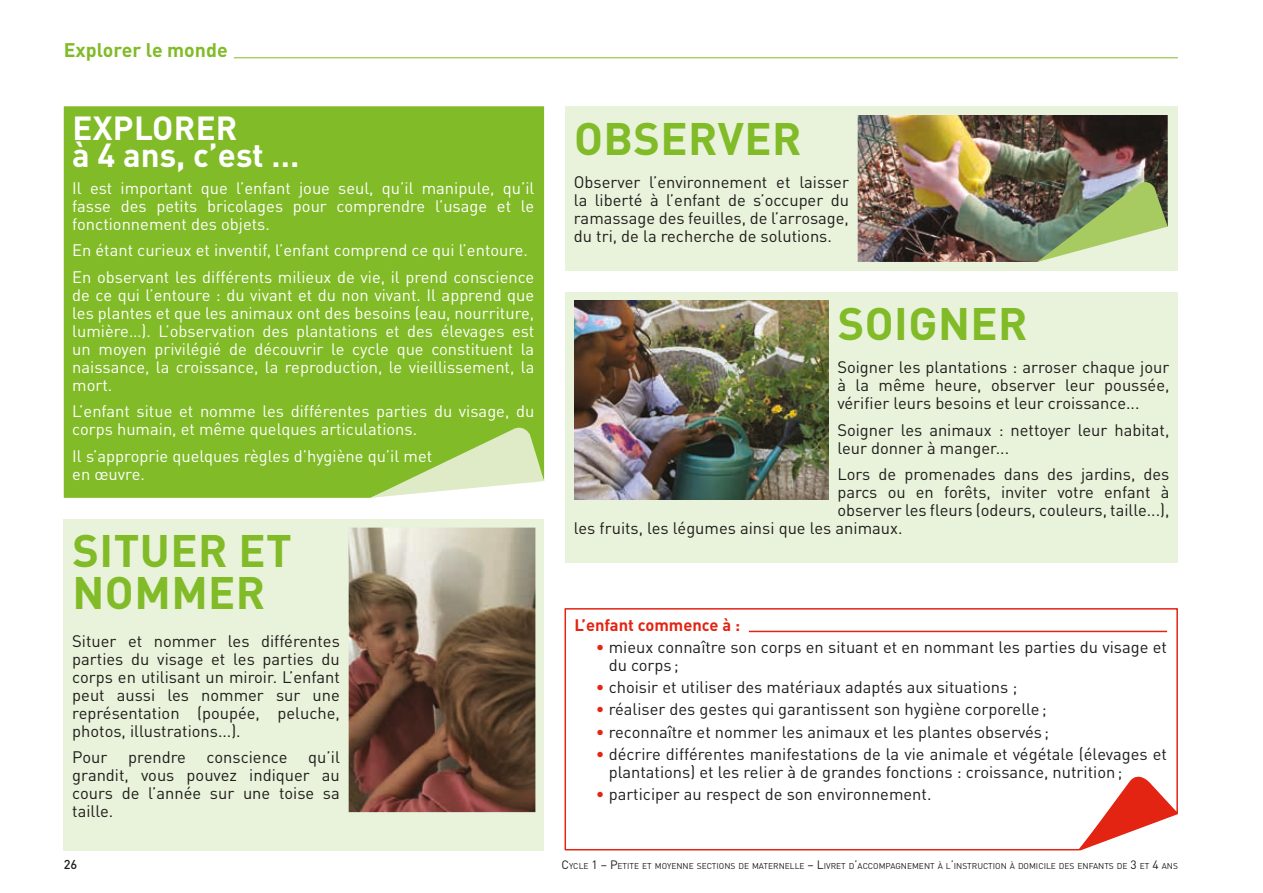
<style>
.page{position:relative;width:1263px;height:893px;background:#fff}
.page>*{position:absolute;margin:0;border:0;box-sizing:border-box;transform-origin:0 0}
.Titre_bloc_verbe{font:700 45px/42px "DINOT";letter-spacing:.01em;color:#81bb27}
.Titre_bloc_age_Blanc{font:700 33px "DINOT";letter-spacing:.01em;color:#fff}
.t1{font:700 19.5px "DINOT";color:#81bb27}
.Txt_normal{font:16.5px/18px "DINOT";color:#1d1d1b;text-align:justify}
.Txt_normal-2{font:16.5px/18px "DINOT";color:#fff;text-align:justify}
.Entete_ENFANT_COMMEN{font:700 16.5px "DINOT";color:#e42413}
.t2{font:500 12.75px "DINOT";color:#1d1d1b}
.t3{font:8.4px "DINOT";color:#1d1d1b}
.s1{color:#e42413}
.s2{font-size:12px}
</style>
<div class="page">
<hr style="left:234px;top:57px;width:944px;height:1px;background:#81bb27">
<div style="left:64px;top:106px;width:480px;height:392px;background:#81bb27"></div>
<div style="left:565px;top:106px;width:613px;height:164px;background:#e9f2da"></div>
<div style="left:64px;top:519px;width:480px;height:331px;background:#e9f2da"></div>
<div style="left:565px;top:292px;width:613px;height:271px;background:#e9f2da"></div>
<img style="left:858px;top:115px;width:310px;height:147px">
<img style="left:574px;top:300px;width:255px;height:200px">
<img style="left:348px;top:528px;width:187px;height:284px">
<img style="left:1037px;top:178px;width:131px;height:84px">
<svg style="left:370px;top:423px;width:174px;height:75px;background:#b4d57e"></svg>
<svg style="left:564px;top:608px;width:614px;height:243px"></svg>
<svg style="left:1076px;top:771px;width:102px;height:80px"></svg>
<p class="t1" style="left:64px;top:38px;width:165px">Explorer le monde</p>
<p class="Titre_bloc_age_Blanc" style="left:72px;top:107px;width:167px">EXPLORER</p>
<p class="Titre_bloc_age_Blanc" style="left:72px;top:134px;width:229px">à 4 ans, c’est …</p>
<p class="Txt_normal-2" style="left:72px;top:178px;width:464px">Il est important que l’enfant joue seul, qu’il manipule, qu’il fasse des petits bricolages pour comprendre l’usage et le fonctionnement des objets.</p>
<p class="Txt_normal-2" style="left:72px;top:241px;width:457px">En étant curieux et inventif, l’enfant comprend ce qui l’entoure.</p>
<p class="Txt_normal-2" style="left:72px;top:267px;width:464px">En observant les différents milieux de vie, il prend conscience de ce qui l’entoure : du vivant et du non vivant. Il apprend que les plantes et que les animaux ont des besoins (eau, nourriture, lumière…). L’observation des plantations et des élevages est un moyen privilégié de découvrir le cycle que constituent la naissance, la croissance, la reproduction, le vieillissement, la mort.</p>
<p class="Txt_normal-2" style="left:72px;top:402px;width:463px">L’enfant situe et nomme les différentes parties du visage, du corps humain, et même quelques articulations.</p>
<p class="Txt_normal-2" style="left:72px;top:446px;width:361px">Il s’approprie quelques règles d’hygiène qu’il met en œuvre.</p>
<p class="Titre_bloc_verbe" style="left:73px;top:529px;width:221px">SITUER ET<br>NOMMER</p>
<p class="Txt_normal" style="left:72px;top:632px;width:269px">Situer et nommer les différentes parties du visage et les parties du corps en utilisant un miroir. L’enfant peut aussi les nommer sur une représentation (poupée, peluche, photos, illustrations...).</p>
<p class="Txt_normal" style="left:72px;top:748px;width:37px">Pour</p>
<p class="Txt_normal" style="left:128px;top:748px;width:59px">prendre</p>
<p class="Txt_normal" style="left:207px;top:748px;width:82px">conscience</p>
<p class="Txt_normal" style="left:72px;top:748px;width:269px;text-indent:236px">qu’il grandit, vous pouvez indiquer au cours de l’année sur une toise sa taille.</p>
<p class="Titre_bloc_verbe" style="left:574px;top:116px;width:229px">OBSERVER</p>
<p class="Txt_normal" style="left:574px;top:173px;width:277px">Observer l’environnement et laisser la liberté à l’enfant de s’occuper du ramassage des feuilles, de l’arrosage, du tri, de la recherche de solutions.</p>
<p class="Titre_bloc_verbe" style="left:838px;top:301px;width:191px">SOIGNER</p>
<p class="Txt_normal" style="left:837px;top:358px;width:334px">Soigner les plantations : arroser chaque jour à la même heure, observer leur poussée, vérifier leurs besoins et leur croissance...</p>
<p class="Txt_normal" style="left:837px;top:421px;width:334px">Soigner les animaux : nettoyer leur habitat, leur donner à manger...</p>
<p class="Txt_normal" style="left:837px;top:465px;width:334px">Lors de promenades dans des jardins, des</p>
<p class="Txt_normal" style="left:837px;top:483px;width:334px">parcs ou en forêts, inviter votre enfant à</p>
<p class="Txt_normal" style="left:837px;top:501px;width:334px">observer les fleurs (odeurs, couleurs, taille...),</p>
<p class="Txt_normal" style="left:574px;top:519px;width:330px">les fruits, les légumes ainsi que les animaux.</p>
<p class="Entete_ENFANT_COMMEN" style="left:574px;top:614px;width:167px">L’enfant commence à :</p>
<p class="Txt_normal" style="left:609px;top:638px;width:560px;text-indent:-13px"><span class="s1">•</span> mieux connaître son corps en situant et en nommant les parties du visage et du corps ;</p>
<p class="Txt_normal" style="left:596px;top:678px;width:423px"><span class="s1">•</span> choisir et utiliser des matériaux adaptés aux situations ;</p>
<p class="Txt_normal" style="left:596px;top:700px;width:452px"><span class="s1">•</span> réaliser des gestes qui garantissent son hygiène corporelle;</p>
<p class="Txt_normal" style="left:596px;top:722px;width:455px"><span class="s1">•</span> reconnaître et nommer les animaux et les plantes observés ;</p>
<p class="Txt_normal" style="left:609px;top:745px;width:560px;text-indent:-13px"><span class="s1">•</span> décrire différentes manifestations de la vie animale et végétale (élevages et plantations) et les relier à de grandes fonctions : croissance, nutrition;</p>
<p class="Txt_normal" style="left:596px;top:785px;width:337px"><span class="s1">•</span> participer au respect de son environnement.</p>
<p class="t2" style="left:64px;top:856px;width:15px">26</p>
<p class="t3" style="left:561px;top:860px;width:618px"><span class="s2">C</span>YCLE <span class="s2">1 – P</span>ETITE ET MOYENNE SECTIONS DE MATERNELLE <span class="s2">– L</span>IVRET D<span class="s2">’</span>ACCOMPAGNEMENT À L<span class="s2">’</span>INSTRUCTION À DOMICILE DES ENFANTS DE <span class="s2">3</span> ET <span class="s2">4</span> ANS</p>
</div>
